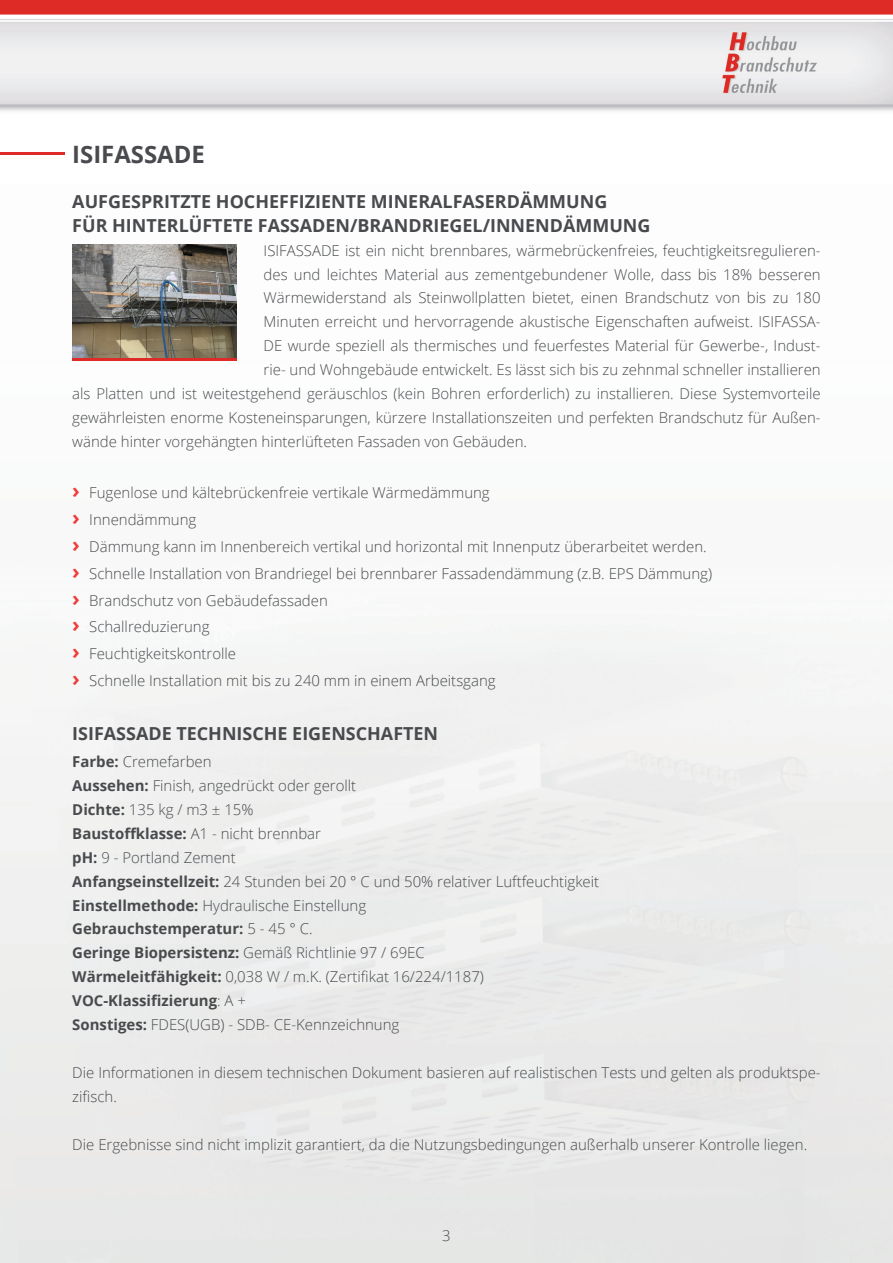
<style>
.page{position:relative;width:893px;height:1263px;background:#fff}
.page>*{position:absolute;margin:0;border:0;box-sizing:border-box;transform-origin:0 0}
.t1{font:700 23.85px "Open Sans";color:#484a4d}
.t2{font:700 18px/23.9px "Open Sans";color:#484a4d}
.t3{font:300 15px/23.9px "Open Sans";color:#484a4d}
.t4{font:300 14.85px "Open Sans";color:#484a4d}
.s1{font-weight:700;font-size:21px;color:#ee3d3c}
.s2{font-weight:700}
</style>
<div class="page">
<img style="left:0;top:0;width:893px;height:1263px">
<hr style="left:0;top:152px;width:64px;height:3px;background:#df2b27">
<img style="left:72px;top:245px;width:165px;height:113px">
<hr style="left:72px;top:358px;width:165px;height:2px;background:#df2b27">
<h1 class="t1" style="left:72px;top:137px;width:134px">ISIFASSADE</h1>
<p class="t2" style="left:72px;top:189px;width:580px">AUFGESPRITZTE HOCHEFFIZIENTE MINERALFASERDÄMMUNG<br>FÜR HINTERLÜFTETE FASSADEN/BRANDRIEGEL/INNENDÄMMUNG</p>
<p class="t3" style="left:264px;top:238px;width:559px">ISIFASSADE ist ein nicht brennbares, wärmebrückenfreies, feuchtigkeitsregulieren-</p>
<p class="t3" style="left:264px;top:262px;width:559px">des und leichtes Material aus zementgebundener Wolle, dass bis 18% besseren</p>
<p class="t3" style="left:264px;top:286px;width:559px">Wärmewiderstand als Steinwollplatten bietet, einen Brandschutz von bis zu 180</p>
<p class="t3" style="left:264px;top:310px;width:559px">Minuten erreicht und hervorragende akustische Eigenschaften aufweist. ISIFASSA-</p>
<p class="t3" style="left:264px;top:333px;width:559px">DE wurde speziell als thermisches und feuerfestes Material für Gewerbe-, Indust-</p>
<p class="t3" style="left:264px;top:357px;width:559px">rie- und Wohngebäude entwickelt. Es lässt sich bis zu zehnmal schneller installieren</p>
<p class="t3" style="left:72px;top:381px;width:750px">als Platten und ist weitestgehend geräuschlos (kein Bohren erforderlich) zu installieren. Diese Systemvorteile</p>
<p class="t3" style="left:72px;top:405px;width:750px">gewährleisten enorme Kosteneinsparungen, kürzere Installationszeiten und perfekten Brandschutz für Außen-</p>
<p class="t3" style="left:72px;top:429px;width:456px">wände hinter vorgehängten hinterlüfteten Fassaden von Gebäuden.</p>
<p class="t3" style="left:72px;top:479px;width:641px;line-height:26.8px"><span class="s1">›</span> Fugenlose und kältebrückenfreie vertikale Wärmedämmung<br><span class="s1">›</span> Innendämmung<br><span class="s1">›</span> Dämmung kann im Innenbereich vertikal und horizontal mit Innenputz überarbeitet werden. <span class="s1">›</span> Schnelle Installation von Brandriegel bei brennbarer Fassadendämmung (z.B. EPS Dämmung) <span class="s1">›</span> Brandschutz von Gebäudefassaden<br><span class="s1">›</span> Schallreduzierung<br><span class="s1">›</span> Feuchtigkeitskontrolle<br><span class="s1">›</span> Schnelle Installation mit bis zu 240 mm in einem Arbeitsgang</p>
<p class="t2" style="left:72px;top:721px;width:367px">ISIFASSADE TECHNISCHE EIGENSCHAFTEN</p>
<p class="t3" style="left:72px;top:749px;width:528px"><span class="s2">Farbe:</span> Cremefarben<br><span class="s2">Aussehen:</span> Finish, angedrückt oder gerollt<br><span class="s2">Dichte:</span> 135 kg / m3 ± 15%<br><span class="s2">Baustoffklasse:</span> A1 - nicht brennbar<br><span class="s2">pH:</span> 9 - Portland Zement<br><span class="s2">Anfangseinstellzeit:</span> 24 Stunden bei 20 ° C und 50% relativer Luftfeuchtigkeit <span class="s2">Einstellmethode:</span> Hydraulische Einstellung<br><span class="s2">Gebrauchstemperatur:</span> 5 - 45 ° C.<br><span class="s2">Geringe Biopersistenz:</span> Gemäß Richtlinie 97 / 69EC<br><span class="s2">Wärmeleitfähigkeit:</span> 0,038 W / m.K. (Zertifikat 16/224/1187)<br><span class="s2">VOC-Klassifizierung</span>: A +<br><span class="s2">Sonstiges:</span> FDES(UGB) - SDB- CE-Kennzeichnung</p>
<p class="t3" style="left:72px;top:1060px;width:750px">Die Informationen in diesem technischen Dokument basieren auf realistischen Tests und gelten als produktspe&shy;zifisch.</p>
<p class="t3" style="left:72px;top:1132px;width:736px">Die Ergebnisse sind nicht implizit garantiert, da die Nutzungsbedingungen außerhalb unserer Kontrolle liegen.</p>
<p class="t4" style="left:442px;top:1226px;width:10px">3</p>
</div>
